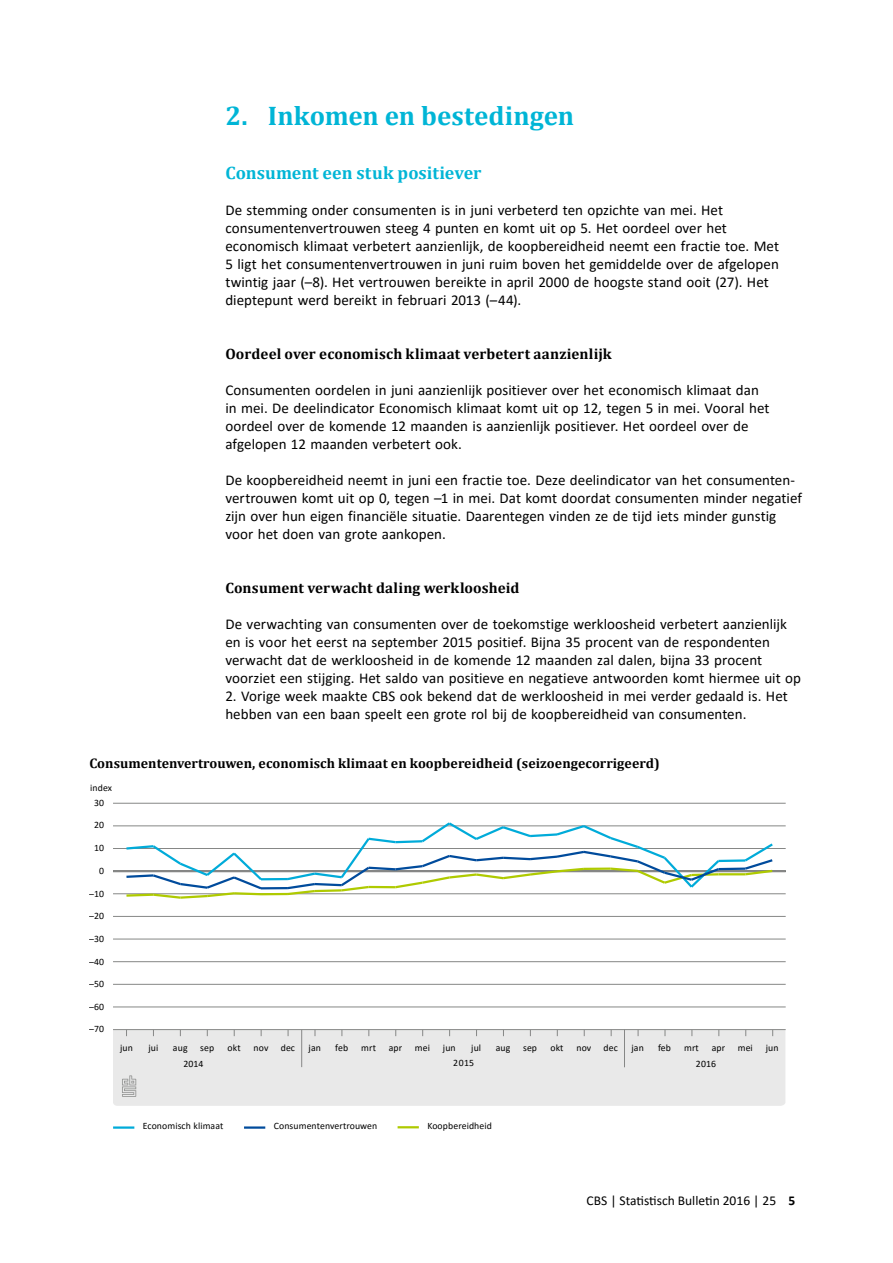
<style>
.page{position:relative;width:893px;height:1263px;background:#fff}
.page>*{position:absolute;margin:0;border:0;box-sizing:border-box;transform-origin:0 0}
.t1{font:700 27px "Cambria";color:#00b5d6}
.t2{font:700 18px "Cambria";color:#00b5d6}
.t3{font:15px/18px "Calibri";color:#000}
.t4{font:700 15px "Cambria";letter-spacing:.01em;color:#000}
.t5{font:700 13.8px "Cambria";letter-spacing:.005em;color:#000}
.t6{font:13.5px "Calibri";color:#000}
.t7{font:9.75px "Calibri";letter-spacing:.01em;color:#000}
.s1{font-weight:700}
</style>
<div class="page">
<div style="left:113px;top:1030px;width:672px;height:76px;background:#e9e9e9"></div>
<hr style="left:113px;top:1126px;width:21px;height:3px;background:#00abd9">
<hr style="left:244px;top:1126px;width:21px;height:3px;background:#004b9c">
<svg style="left:122px;top:1075px;width:14px;height:22px"></svg>
<hr style="left:398px;top:1126px;width:21px;height:2px;background:#afca00">
<hr style="left:113px;top:1029px;width:673px;height:1px;background:#868786">
<hr style="left:113px;top:1007px;width:673px;height:1px;background:#868786">
<hr style="left:113px;top:984px;width:673px;height:1px;background:#868786">
<hr style="left:113px;top:961px;width:673px;height:1px;background:#868786">
<hr style="left:113px;top:939px;width:673px;height:1px;background:#868786">
<hr style="left:113px;top:916px;width:673px;height:1px;background:#868786">
<hr style="left:113px;top:893px;width:673px;height:1px;background:#868786">
<hr style="left:113px;top:870px;width:673px;height:2px;background:#868786">
<hr style="left:113px;top:848px;width:673px;height:1px;background:#868786">
<hr style="left:113px;top:826px;width:673px;height:1px;background:#868786">
<hr style="left:113px;top:803px;width:673px;height:1px;background:#868786">
<hr style="left:261px;top:893px;width:27px;height:2px;background:#afca00">
<hr style="left:261px;top:878px;width:27px;height:2px;background:#00abd9">
<svg style="left:124px;top:845px;width:140px;height:54px"></svg>
<hr style="left:261px;top:887px;width:27px;height:2px;background:#004b9c">
<svg style="left:285px;top:822px;width:490px;height:74px"></svg>
<hr style="left:301px;top:1030px;width:1px;height:37px;background:#868786">
<hr style="left:624px;top:1029px;width:1px;height:38px;background:#868786">
<h1 class="t1" style="left:225px;top:100px;width:350px">2. Inkomen en bestedingen</h1>
<p class="t2" style="left:225px;top:162px;width:258px">Consument een stuk positiever</p>
<p class="t3" style="left:225px;top:201px;width:555px">De stemming onder consumenten is in juni verbeterd ten opzichte van mei. Het consumentenvertrouwen steeg 4 punten en komt uit op 5. Het oordeel over het economisch klimaat verbetert aanzienlijk, de koopbereidheid neemt een fractie toe. Met 5 ligt het consumentenvertrouwen in juni ruim boven het gemiddelde over de afgelopen twintig jaar (–8). Het vertrouwen bereikte in april 2000 de hoogste stand ooit (27). Het dieptepunt werd bereikt in februari 2013 (–44).</p>
<p class="t4" style="left:225px;top:345px;width:388px">Oordeel over economisch klimaat verbetert aanzienlijk</p>
<p class="t3" style="left:225px;top:381px;width:546px">Consumenten oordelen in juni aanzienlijk positiever over het economisch klimaat dan in mei. De deelindicator Economisch klimaat komt uit op 12, tegen 5 in mei. Vooral het oordeel over de komende 12 maanden is aanzienlijk positiever. Het oordeel over de afgelopen 12 maanden verbetert ook.</p>
<p class="t3" style="left:225px;top:471px;width:578px">De koopbereidheid neemt in juni een fractie toe. Deze deelindicator van het consumenten&shy;vertrouwen komt uit op 0, tegen –1 in mei. Dat komt doordat consumenten minder negatief zijn over hun eigen financiële situatie. Daarentegen vinden ze de tijd iets minder gunstig voor het doen van grote aankopen.</p>
<p class="t4" style="left:225px;top:579px;width:296px">Consument verwacht daling werkloosheid</p>
<p class="t3" style="left:225px;top:615px;width:577px">De verwachting van consumenten over de toekomstige werkloosheid verbetert aanzienlijk en is voor het eerst na september 2015 positief. Bijna 35 procent van de respondenten verwacht dat de werkloosheid in de komende 12 maanden zal dalen, bijna 33 procent voorziet een stijging. Het saldo van positieve en negatieve antwoorden komt hiermee uit op</p>
<p class="t3" style="left:225px;top:687px;width:564px">2. Vorige week maakte CBS ook bekend dat de werkloosheid in mei verder gedaald is. Het hebben van een baan speelt een grote rol bij de koopbereidheid van consumenten.</p>
<p class="t5" style="left:89px;top:754px;width:572px">Consumentenvertrouwen, economisch klimaat en koopbereidheid (seizoengecorrigeerd)</p>
<p class="t7" style="left:90px;top:781px;width:23px">index</p>
<p class="t7" style="left:94px;top:796px;width:12px">30</p>
<p class="t7" style="left:94px;top:818px;width:12px">20</p>
<p class="t7" style="left:94px;top:841px;width:12px">10</p>
<p class="t7" style="left:99px;top:864px;width:6px">0</p>
<p class="t7" style="left:89px;top:887px;width:16px">–10</p>
<p class="t7" style="left:89px;top:909px;width:16px">–20</p>
<p class="t7" style="left:89px;top:932px;width:16px">–30</p>
<p class="t7" style="left:89px;top:954px;width:16px">–40</p>
<p class="t7" style="left:89px;top:977px;width:16px">–50</p>
<p class="t7" style="left:89px;top:1000px;width:16px">–60</p>
<p class="t7" style="left:89px;top:1022px;width:16px">–70</p>
<p class="t7" style="left:120px;top:1041px;width:14px">jun</p>
<p class="t7" style="left:148px;top:1041px;width:11px">jui</p>
<p class="t7" style="left:173px;top:1041px;width:16px">aug</p>
<p class="t7" style="left:200px;top:1041px;width:16px">sep</p>
<p class="t7" style="left:228px;top:1041px;width:15px">okt</p>
<p class="t7" style="left:254px;top:1041px;width:16px">nov</p>
<p class="t7" style="left:281px;top:1041px;width:16px">dec</p>
<p class="t7" style="left:309px;top:1041px;width:14px">jan</p>
<p class="t7" style="left:335px;top:1041px;width:14px">feb</p>
<p class="t7" style="left:361px;top:1041px;width:16px">mrt</p>
<p class="t7" style="left:389px;top:1041px;width:15px">apr</p>
<p class="t7" style="left:415px;top:1041px;width:17px">mei</p>
<p class="t7" style="left:443px;top:1041px;width:14px">jun</p>
<p class="t7" style="left:471px;top:1041px;width:11px">jul</p>
<p class="t7" style="left:496px;top:1041px;width:16px">aug</p>
<p class="t7" style="left:523px;top:1041px;width:16px">sep</p>
<p class="t7" style="left:550px;top:1041px;width:15px">okt</p>
<p class="t7" style="left:576px;top:1041px;width:16px">nov</p>
<p class="t7" style="left:604px;top:1041px;width:16px">dec</p>
<p class="t7" style="left:631px;top:1041px;width:14px">jan</p>
<p class="t7" style="left:658px;top:1041px;width:14px">feb</p>
<p class="t7" style="left:684px;top:1041px;width:16px">mrt</p>
<p class="t7" style="left:712px;top:1041px;width:15px">apr</p>
<p class="t7" style="left:738px;top:1041px;width:17px">mei</p>
<p class="t7" style="left:766px;top:1041px;width:14px">jun</p>
<p class="t7" style="left:183px;top:1056px;width:22px">2014</p>
<p class="t7" style="left:453px;top:1056px;width:22px">2015</p>
<p class="t7" style="left:696px;top:1057px;width:22px">2016</p>
<p class="t7" style="left:143px;top:1118px;width:82px">Economisch klimaat</p>
<p class="t7" style="left:274px;top:1119px;width:105px">Consumentenvertrouwen</p>
<p class="t7" style="left:427px;top:1119px;width:66px">Koopbereidheid</p>
<p class="t6" style="left:587px;top:1191px;width:210px">CBS | Statistisch Bulletin 2016 | 25 <span class="s1">5</span></p>
</div>
